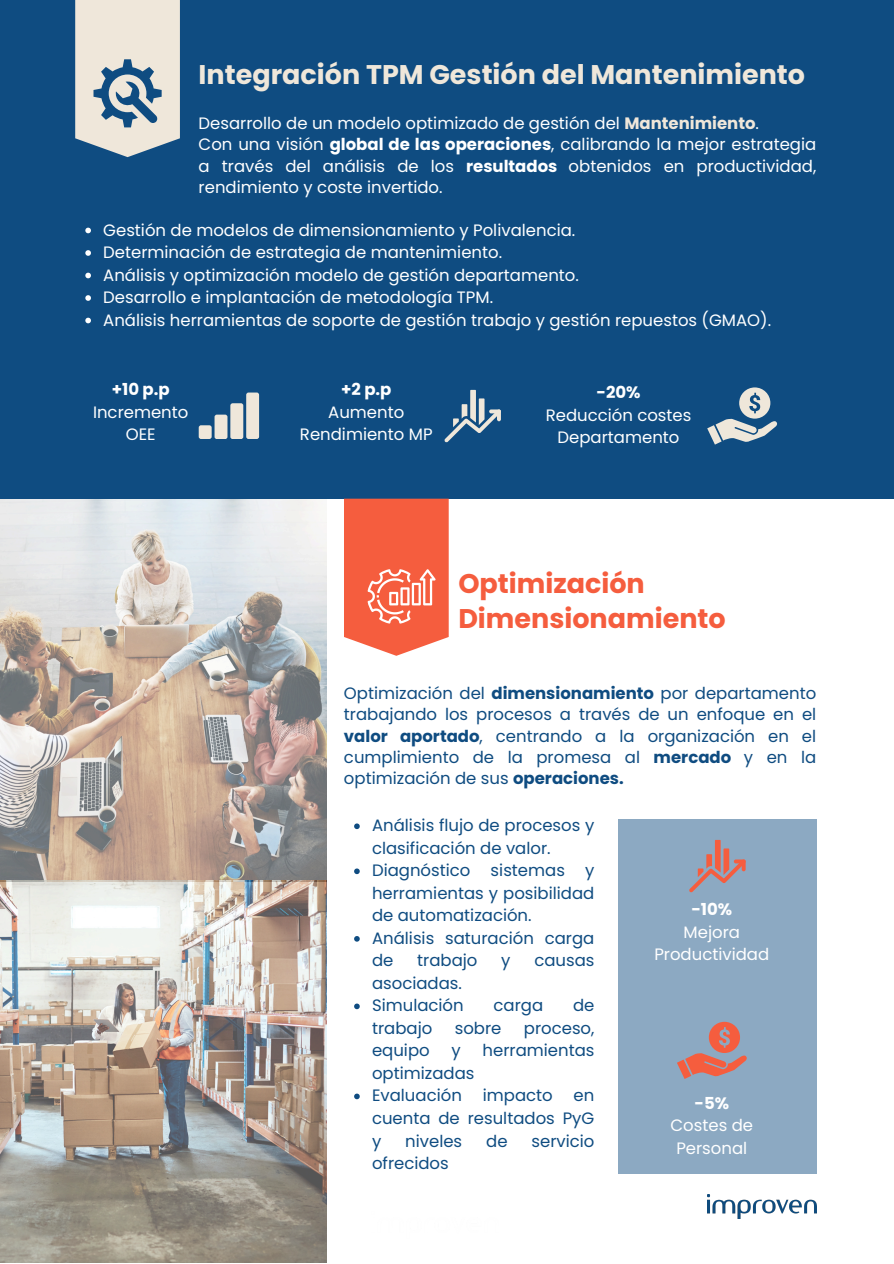
<style>
.page{position:relative;width:894px;height:1264px;background:#fff}
.page>*{position:absolute;margin:0;border:0;box-sizing:border-box;transform-origin:0 0}
.t1{font:700 27px "Poppins";color:#efe7da}
.t2{font:700 27px/34.8px "Poppins";color:#f55d3e}
.t3{font:16.5px/22.5px "Poppins";color:#fff;text-align:center}
.t4{font:16.5px/22.5px "Poppins";color:#0f4c81;text-align:justify}
.t5{font:700 16.5px "Poppins";color:#fff}
.s1{font-weight:700;color:#efe7da}
.s2{font-weight:700}
</style>
<div class="page">
<img style="left:0;top:498px;width:326px;height:764px">
<div style="left:0;top:0;width:893px;height:498px;background:#0f4c81"></div>
<img style="left:707px;top:1194px;width:109px;height:24px">
<svg style="left:75px;top:0;width:105px;height:157px"></svg>
<svg style="left:707px;top:387px;width:69px;height:57px"></svg>
<svg style="left:199px;top:392px;width:60px;height:46px"></svg>
<svg style="left:444px;top:390px;width:57px;height:52px"></svg>
<svg style="left:344px;top:498px;width:104px;height:157px"></svg>
<svg style="left:85px;top:228px;width:6px;height:5px"></svg>
<svg style="left:85px;top:250px;width:6px;height:6px"></svg>
<svg style="left:85px;top:273px;width:6px;height:5px"></svg>
<svg style="left:85px;top:295px;width:6px;height:6px"></svg>
<svg style="left:85px;top:318px;width:6px;height:5px"></svg>
<svg style="left:354px;top:823px;width:5px;height:6px"></svg>
<svg style="left:354px;top:868px;width:5px;height:6px"></svg>
<svg style="left:354px;top:936px;width:5px;height:5px"></svg>
<svg style="left:354px;top:1003px;width:5px;height:6px"></svg>
<svg style="left:354px;top:1093px;width:5px;height:6px"></svg>
<div style="left:618px;top:819px;width:198px;height:355px;background:#8ca9c2"></div>
<svg style="left:689px;top:840px;width:56px;height:52px"></svg>
<svg style="left:677px;top:1021px;width:69px;height:57px"></svg>
<p class="t1" style="left:198px;top:55px;width:607px">Integración TPM Gestión del Mantenimiento</p>
<p class="t3" style="left:198px;top:112px;width:561px">Desarrollo de un modelo optimizado de gestión del <span class="s1">Mantenimiento</span>.</p>
<p class="t3" style="left:198px;top:134px;width:619px;line-height:21.3px;text-align:justify">Con una visión <span class="s2">global de las operaciones</span>, calibrando la mejor estrategia a través del análisis de los <span class="s2">resultados</span> obtenidos en productividad, rendimiento y coste invertido.</p>
<p class="t3" style="left:103px;top:218px;width:473px">Gestión de modelos de dimensionamiento y Polivalencia.</p>
<p class="t3" style="left:103px;top:241px;width:400px">Determinación de estrategia de mantenimiento.</p>
<p class="t3" style="left:103px;top:263px;width:477px">Análisis y optimización modelo de gestión departamento.</p>
<p class="t3" style="left:103px;top:286px;width:391px">Desarrollo e implantación de metodología TPM.</p>
<p class="t3" style="left:103px;top:308px;width:669px">Análisis herramientas de soporte de gestión trabajo y gestión repuestos (GMAO).</p>
<p class="t5" style="left:112px;top:378px;width:59px">+10 p.p</p>
<p class="t3" style="left:93px;top:401px;width:97px">Incremento</p>
<h1 class="t3" style="left:126px;top:423px;width:31px">OEE</h1>
<p class="t5" style="left:341px;top:378px;width:52px">+2 p.p</p>
<p class="t3" style="left:300px;top:401px;width:134px">Aumento<br>Rendimiento MP</p>
<p class="t5" style="left:596px;top:381px;width:46px">-20%</p>
<p class="t3" style="left:545px;top:403px;width:147px">Reducción costes<br>Departamento</p>
<p class="t2" style="left:458px;top:566px;width:269px">Optimización<br>Dimensionamiento</p>
<p class="t4" style="left:344px;top:682px;width:473px;line-height:21.3px">Optimización del <span class="s2">dimensionamiento</span> por departamento trabajando los procesos a través de un enfoque en el <span class="s2">valor aportado</span>, centrando a la organización en el cumplimiento de la promesa al <span class="s2">mercado</span> y en la optimización de sus <span class="s2">operaciones.</span></p>
<p class="t4" style="left:372px;top:814px;width:224px">Análisis flujo de procesos y clasificación de valor.</p>
<p class="t4" style="left:372px;top:859px;width:224px">Diagnóstico sistemas y herramientas y posibilidad de automatización.</p>
<p class="t4" style="left:372px;top:926px;width:224px">Análisis saturación carga de</p>
<p class="t5" style="left:691px;top:898px;width:42px">-10%</p>
<h1 class="t3" style="left:654px;top:920px;width:116px">Mejora<br>Productividad</h1>
<p class="t4" style="left:417px;top:949px;width:62px">trabajo</p>
<p class="t4" style="left:501px;top:949px;width:11px">y</p>
<p class="t4" style="left:534px;top:949px;width:62px">causas</p>
<p class="t4" style="left:372px;top:971px;width:91px">asociadas.</p>
<p class="t4" style="left:372px;top:994px;width:93px">Simulación</p>
<p class="t4" style="left:493px;top:994px;width:51px">carga</p>
<p class="t4" style="left:573px;top:994px;width:23px">de</p>
<p class="t4" style="left:372px;top:1016px;width:62px">trabajo</p>
<p class="t4" style="left:454px;top:1016px;width:48px">sobre</p>
<p class="t4" style="left:523px;top:1016px;width:72px">proceso,</p>
<p class="t4" style="left:372px;top:1039px;width:59px">equipo</p>
<p class="t4" style="left:451px;top:1039px;width:11px">y</p>
<p class="t4" style="left:482px;top:1039px;width:113px">herramientas</p>
<p class="t4" style="left:372px;top:1061px;width:104px">optimizadas</p>
<p class="t4" style="left:372px;top:1084px;width:91px">Evaluación</p>
<p class="t4" style="left:482px;top:1084px;width:71px">impacto</p>
<p class="t4" style="left:372px;top:1084px;width:224px;text-indent:201px">en cuenta de resultados PyG y</p>
<p class="t5" style="left:694px;top:1091px;width:36px">-5%</p>
<p class="t3" style="left:670px;top:1114px;width:84px">Costes de<br>Personal</p>
<p class="t4" style="left:405px;top:1129px;width:58px">niveles</p>
<p class="t4" style="left:486px;top:1129px;width:23px">de</p>
<p class="t4" style="left:531px;top:1129px;width:64px">servicio</p>
<p class="t4" style="left:372px;top:1151px;width:78px">ofrecidos</p>
</div>
